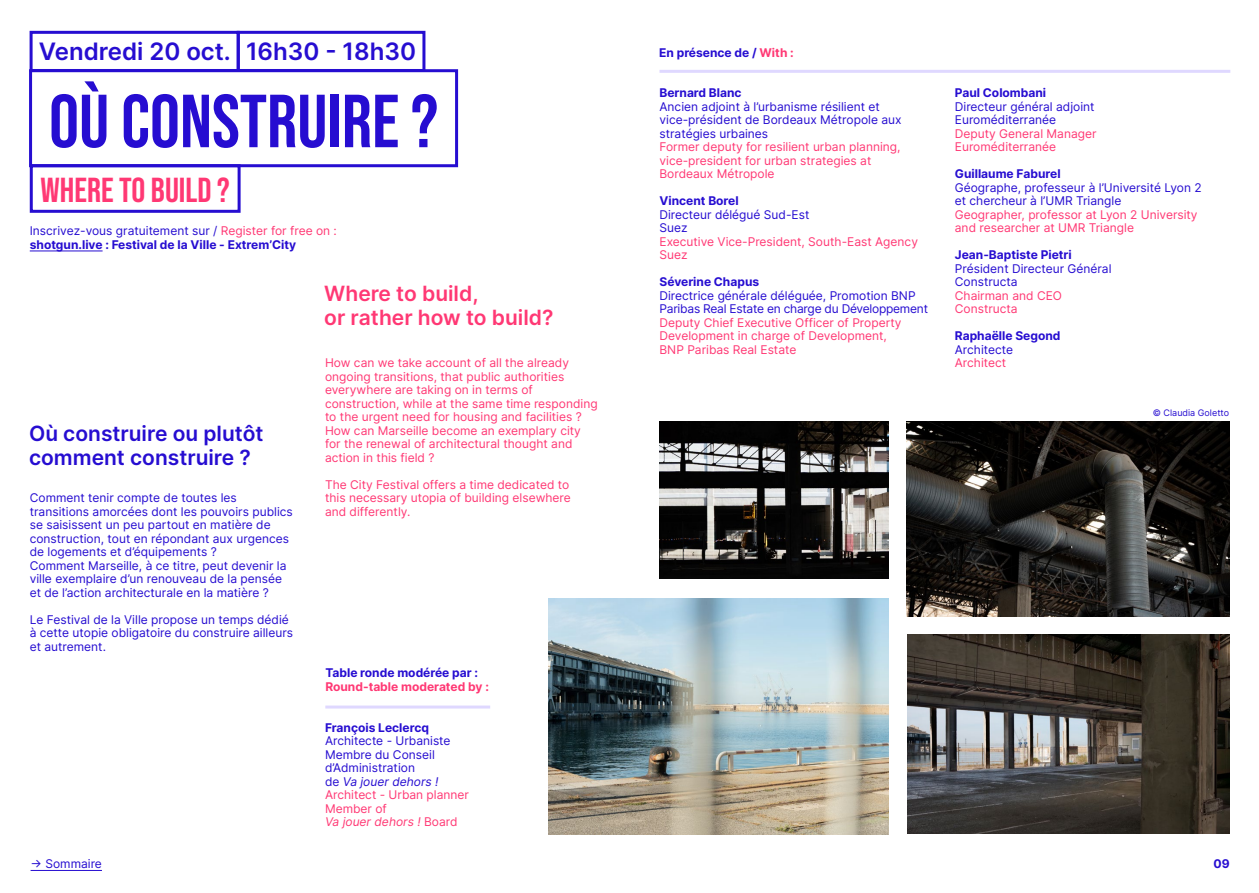
<style>
.page{position:relative;width:1259px;height:893px;background:#fff}
.page>*{position:absolute;margin:0;border:0;box-sizing:border-box;transform-origin:0 0}
.t1{font:700 75px "Bebas Neue Pro";color:#260dd1}
.t2{font:700 34.65px "Bebas Neue Pro";color:#ff3874}
.t3{font:600 24px "Inter";color:#260dd1}
.t4{font:600 21px/24px "Inter";color:#260dd1}
.t5{font:600 21px/24px "Inter";color:#ff3874}
.t6{font:12px/13.5px "Inter";color:#260dd1}
.t7{font:12px/13.5px "Inter";color:#ff3874}
.t8{font:700 12px/14.4px "Inter";color:#260dd1}
.t9{font:12px/13.5px "Inter";letter-spacing:-.02em;color:#260dd1}
.t10{font:700 12px "Inter";color:#ff3874}
.t11{font:9px "Inter";color:#260dd1}
.s1{font-weight:400}
.s2{font-weight:400;color:#ff3874}
.s3{font-style:italic}
.s4{color:#ff3874}
.s5{font-style:italic;color:#ff3874}
</style>
<div class="page">
<img style="left:548px;top:828px;width:73px;height:7px">
<img style="left:656px;top:834px;width:80px;height:1px">
<img style="left:549px;top:599px;width:340px;height:235px">
<div style="left:29px;top:69px;width:429px;height:98px;border:3px solid #260dd1"></div>
<div style="left:30px;top:31px;width:210px;height:41px;border:3px solid #260dd1"></div>
<div style="left:237px;top:31px;width:188px;height:41px;border:3px solid #260dd1"></div>
<img style="left:906px;top:421px;width:323px;height:196px">
<img style="left:659px;top:421px;width:230px;height:157px">
<img style="left:907px;top:634px;width:323px;height:199px">
<div style="left:30px;top:164px;width:211px;height:49px;border:3px solid #260dd1"></div>
<hr style="left:30px;top:251px;width:73px;height:1px;background:#260dd1">
<hr style="left:659px;top:70px;width:571px;height:3px;background:#dfd8ff">
<hr style="left:325px;top:705px;width:165px;height:3px;background:#dfd8ff">
<hr style="left:31px;top:870px;width:71px;height:1px;background:#260dd1">
<h3 class="t3" style="left:39px;top:34px;width:379px">Vendredi 20 oct. 16h30 - 18h30</h3>
<h1 class="t1" style="left:49px;top:78px;width:390px">OÙ CONSTRUIRE ?</h1>
<h2 class="t2" style="left:41px;top:170px;width:191px">WHERE TO BUILD ?</h2>
<p class="t8" style="left:30px;top:223px;width:309px"><span class="s1">Inscrivez-vous gratuitement sur /</span> <span class="s2">Register for free on : </span>shotgun.live : Festival de la Ville - Extrem’City</p>
<h3 class="t4" style="left:29px;top:421px;width:236px">Où construire ou plutôt comment construire ?</h3>
<p class="t6" style="left:30px;top:491px;width:264px">Comment tenir compte de toutes les transitions amorcées dont les pouvoirs publics se saisissent un peu partout en matière de construction, tout en répondant aux urgences de logements et d’équipements ?<br>Comment Marseille, à ce titre, peut devenir la ville exemplaire d’un renouveau de la pensée et de l’action architecturale en la matière ?</p>
<p class="t6" style="left:30px;top:612px;width:265px">Le Festival de la Ville propose un temps dédié à cette utopie obligatoire du construire ailleurs et autrement.</p>
<h3 class="t5" style="left:324px;top:281px;width:231px">Where to build,<br>or rather how to build?</h3>
<p class="t7" style="left:325px;top:356px;width:274px">How can we take account of all the already ongoing transitions, that public authorities everywhere are taking on in terms of construction, while at the same time responding to the urgent need for housing and facilities ?<br>How can Marseille become an exemplary city for the renewal of architectural thought and action in this field ?</p>
<p class="t7" style="left:325px;top:477px;width:247px">The City Festival offers a time dedicated to this necessary utopia of building elsewhere and differently.</p>
<p class="t8" style="left:325px;top:665px;width:154px">Table ronde modérée par :</p>
<p class="t10" style="left:325px;top:678px;width:165px">Round-table moderated by :</p>
<p class="t8" style="left:325px;top:720px;width:105px">François Leclercq</p>
<p class="t6" style="left:325px;top:734px;width:145px">Architecte - Urbaniste<br>Membre du Conseil d’Administration<br>de <span class="s3">Va jouer dehors !<br></span><span class="s4">Architect - Urban planner<br>Member of<br></span><span class="s5">Va jouer dehors !</span> <span class="s4">Board</span></p>
<p class="t8" style="left:659px;top:45px;width:136px">En présence de / <span class="s4">With :</span></p>
<p class="t8" style="left:659px;top:85px;width:84px">Bernard Blanc</p>
<p class="t6" style="left:659px;top:99px;width:244px">Ancien adjoint à l’urbanisme résilient et vice-président de Bordeaux Métropole aux stratégies urbaines</p>
<p class="t7" style="left:659px;top:140px;width:242px">Former deputy for resilient urban planning, vice-president for urban strategies at<br>Bordeaux Métropole</p>
<p class="t8" style="left:659px;top:193px;width:81px">Vincent Borel</p>
<p class="t6" style="left:659px;top:207px;width:151px">Directeur délégué Sud-Est<br>Suez</p>
<p class="t7" style="left:659px;top:234px;width:260px">Executive Vice-President, South-East Agency<br>Suez</p>
<p class="t8" style="left:659px;top:274px;width:101px">Séverine Chapus</p>
<p class="t9" style="left:659px;top:288px;width:270px">Directrice générale déléguée, Promotion BNP<br>Paribas Real Estate en charge du Développement</p>
<p class="t7" style="left:659px;top:315px;width:244px">Deputy Chief Executive Officer of Property<br>Development in charge of Development,<br>BNP Paribas Real Estate</p>
<p class="t8" style="left:955px;top:85px;width:93px">Paul Colombani</p>
<p class="t6" style="left:955px;top:99px;width:141px">Directeur général adjoint<br>Euroméditerranée</p>
<p class="t7" style="left:955px;top:126px;width:143px">Deputy General Manager<br>Euroméditerranée</p>
<p class="t8" style="left:955px;top:166px;width:107px">Guillaume Faburel</p>
<p class="t6" style="left:955px;top:180px;width:248px">Géographe, professeur à l’Université Lyon 2 et chercheur à l’UMR Triangle</p>
<p class="t7" style="left:955px;top:207px;width:244px">Geographer, professor at Lyon 2 University and researcher at UMR Triangle</p>
<p class="t8" style="left:955px;top:247px;width:118px">Jean-Baptiste Pietri</p>
<p class="t6" style="left:955px;top:261px;width:158px">Président Directeur Général<br>Constructa</p>
<p class="t7" style="left:955px;top:288px;width:109px">Chairman and CEO<br>Constructa</p>
<p class="t8" style="left:955px;top:328px;width:107px">Raphaëlle Segond</p>
<p class="t6" style="left:955px;top:342px;width:60px">Architecte</p>
<p class="t7" style="left:955px;top:356px;width:53px">Architect</p>
<p class="t11" style="left:1152px;top:406px;width:78px">© Claudia Goletto</p>
<p class="t6" style="left:31px;top:857px;width:73px">-&gt; Sommaire</p>
<p class="t8" style="left:1213px;top:857px;width:18px">09</p>
</div>
